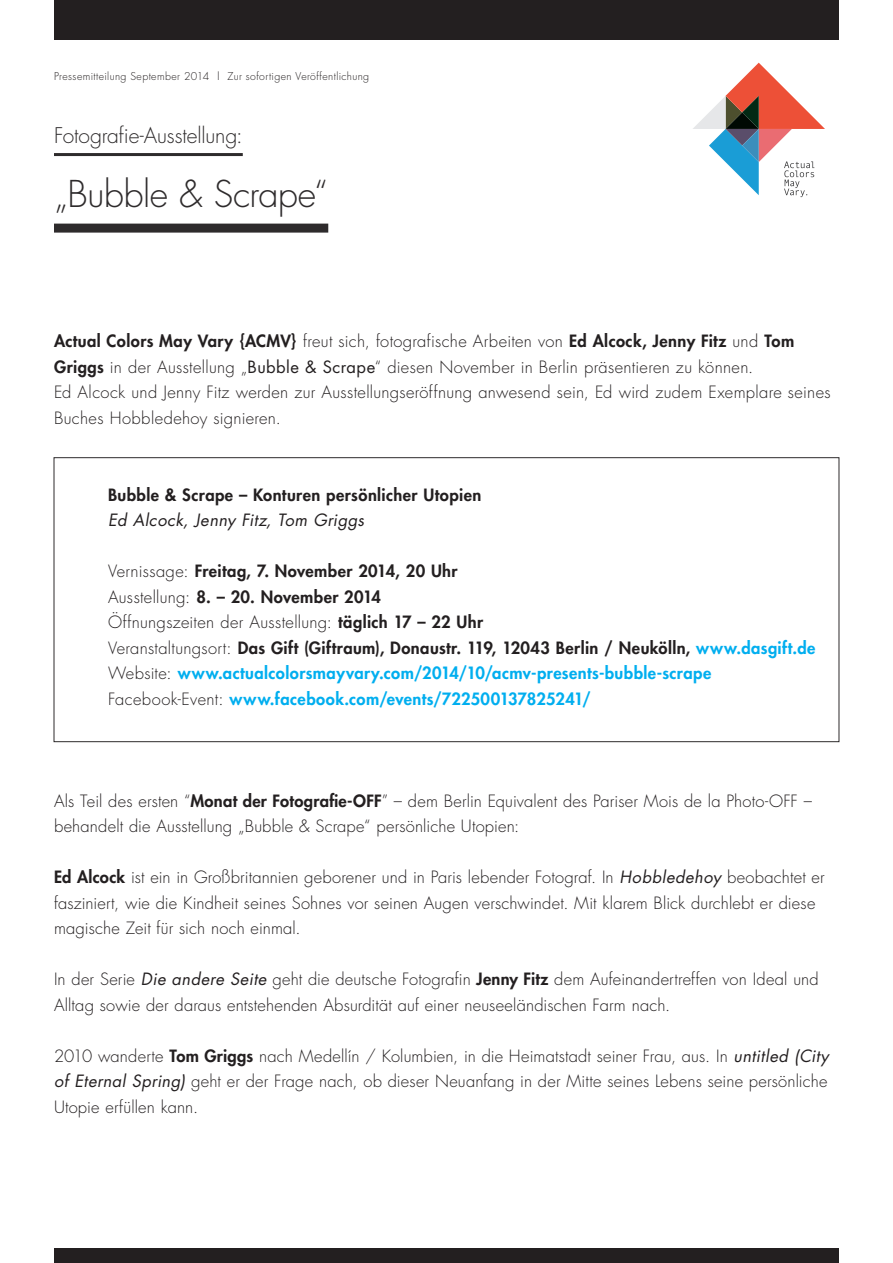
<style>
.page{position:relative;width:893px;height:1263px;background:#fff}
.page>*{position:absolute;margin:0;border:0;box-sizing:border-box;transform-origin:0 0}
.t1{font:300 36px "Futura";letter-spacing:-.01em;color:#2e2b2c}
.t2{font:300 21px "Futura";letter-spacing:-.005em;color:#2e2b2c}
.t3{font:300 16.5px/25.5px "Futura";letter-spacing:.015em;color:#231f20}
.t4{font:800 16.5px "Futura";letter-spacing:.025em;color:#231f20}
.t5{font:800 16.5px "Futura";letter-spacing:.025em;color:#00aeef}
.t6{font:italic 16.5px "Futura";letter-spacing:.025em;color:#231f20}
.t7{font:300 10.5px "Futura";letter-spacing:.035em;color:#231f20}
.s1{font-weight:800}
.s2{font-weight:400}
.s3{font-weight:300}
.s4{color:#00aeef}
.s5{font-weight:300;color:#231f20}
.s6{font-weight:400;font-style:italic}
</style>
<div class="page">
<div style="left:54px;top:0;width:785px;height:40px;background:#231f20"></div>
<div style="left:54px;top:1249px;width:785px;height:14px;background:#231f20"></div>
<svg style="left:693px;top:63px;width:132px;height:134px"></svg>
<hr style="left:54px;top:153px;width:189px;height:3px;background:#2e2b2c">
<div style="left:54px;top:224px;width:274px;height:9px;background:#2e2b2c"></div>
<p class="t7" style="left:54px;top:69px;width:317px">Pressemitteilung September 2014 | Zur sofortigen Veröffentlichung</p>
<p class="t2" style="left:54px;top:122px;width:190px">Fotografie-Ausstellung:</p>
<p class="t1" style="left:54px;top:171px;width:276px">„Bubble &amp; Scrape“</p>
<p class="t3" style="left:54px;top:329px;width:742px"><span class="s1">Actual Colors May Vary {ACMV}</span> freut sich, fotografische Arbeiten von <span class="s1">Ed Alcock, Jenny Fitz</span> und <span class="s1">Tom<br>Griggs</span> in der Ausstellung „<span class="s2">Bubble &amp; Scrape</span>“ diesen November in Berlin präsentieren zu können.</p>
<p class="t3" style="left:54px;top:380px;width:778px">Ed Alcock und Jenny Fitz werden zur Ausstellungseröffnung anwesend sein, Ed wird zudem Exemplare seines<br>Buches Hobbledehoy signieren.</p>
<p class="t4" style="left:108px;top:483px;width:375px">Bubble &amp; Scrape – Konturen persönlicher Utopien</p>
<p class="t6" style="left:108px;top:509px;width:258px">Ed Alcock, Jenny Fitz, Tom Griggs</p>
<p class="t4" style="left:108px;top:560px;width:351px"><span class="s3">Vernissage:</span> Freitag, 7. November 2014, 20 Uhr</p>
<p class="t4" style="left:108px;top:585px;width:275px"><span class="s3">Ausstellung:</span> 8. – 20. November 2014</p>
<p class="t3" style="left:108px;top:609px;width:377px">Öffnungszeiten der Ausstellung: <span class="s1">täglich 17 – 22 Uhr</span></p>
<p class="t4" style="left:108px;top:636px;width:709px"><span class="s3">Veranstaltungsort:</span> Das Gift (Giftraum), Donaustr. 119, 12043 Berlin / Neukölln, <span class="s4">www.dasgift.de</span></p>
<p class="t5" style="left:108px;top:662px;width:605px"><span class="s5">Website:</span> www.actualcolorsmayvary.com/2014/10/acmv-presents-bubble-scrape</p>
<p class="t5" style="left:108px;top:687px;width:484px"><span class="s5">Facebook-Event:</span> www.facebook.com/events/722500137825241/</p>
<p class="t3" style="left:54px;top:788px;width:759px">Als Teil des ersten “<span class="s1">Monat der Fotografie-OFF</span>” – dem Berlin Equivalent des Pariser Mois de la Photo-OFF – behandelt die Ausstellung „Bubble &amp; Scrape“ persönliche Utopien:</p>
<p class="t3" style="left:54px;top:865px;width:772px"><span class="s1">Ed Alcock</span> ist ein in Großbritannien geborener und in Paris lebender Fotograf. In <span class="s6">Hobbledehoy</span> beobachtet er fasziniert, wie die Kindheit seines Sohnes vor seinen Augen verschwindet. Mit klarem Blick durchlebt er diese magische Zeit für sich noch einmal.</p>
<p class="t3" style="left:54px;top:967px;width:766px">In der Serie <span class="s6">Die andere Seite</span> geht die deutsche Fotografin <span class="s1">Jenny Fitz</span> dem Aufeinandertreffen von Ideal und<br>Alltag sowie der daraus entstehenden Absurdität auf einer neuseeländischen Farm nach.</p>
<p class="t3" style="left:54px;top:1043px;width:776px;text-align:justify">2010 wanderte <span class="s1">Tom Griggs</span> nach Medellín / Kolumbien, in die Heimatstadt seiner Frau, aus. In <span class="s6">untitled (City of Eternal Spring)</span> geht er der Frage nach, ob dieser Neuanfang in der Mitte seines Lebens seine persönliche Utopie erfüllen kann.</p>
</div>
